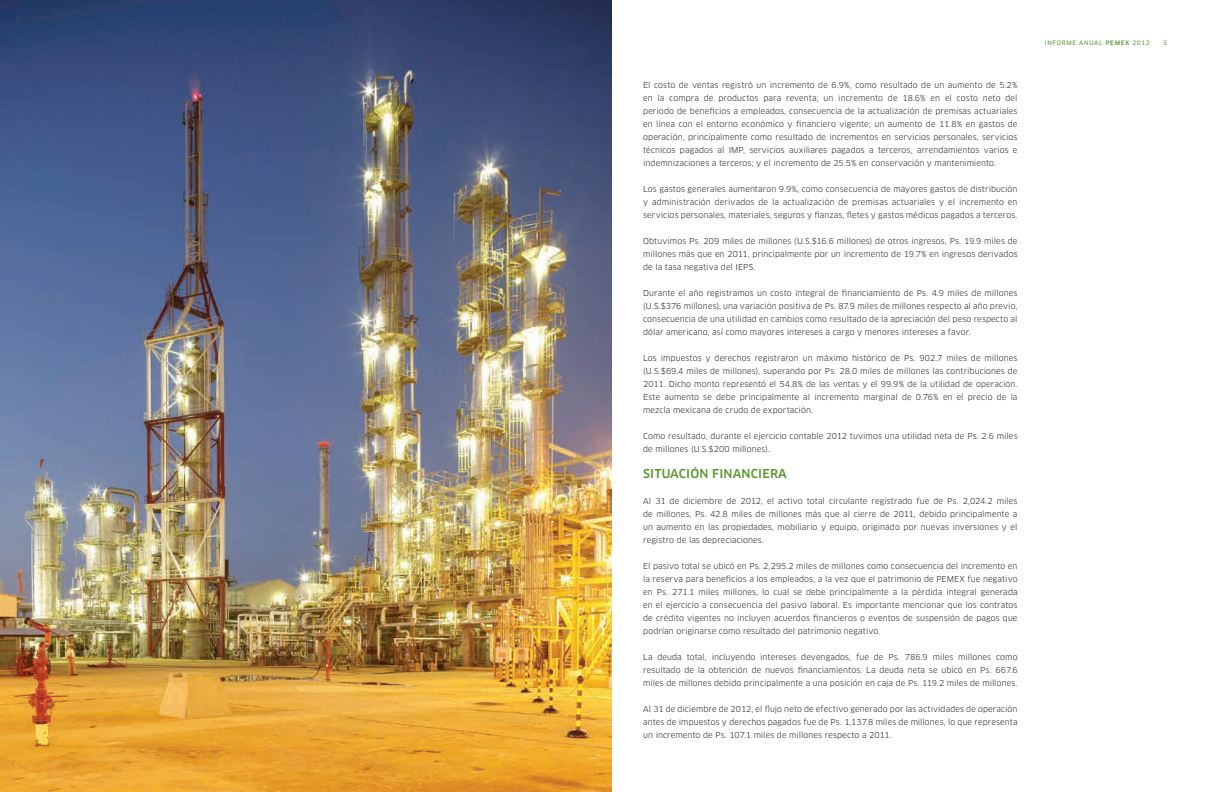
<style>
.page{position:relative;width:1224px;height:792px;background:#fff}
.page>*{position:absolute;margin:0;border:0;box-sizing:border-box;transform-origin:0 0}
.t1{font:500 12px "Clan OT";letter-spacing:.015em;color:#5c9731}
.t2{font:8px/13px "Clan OT";letter-spacing:.01em;color:#231f20;text-align:justify}
.t3{font:6px "Clan OT News";letter-spacing:.1em;color:#5c9731}
.s1{font-family:"Clan OT";font-weight:500}
</style>
<div class="page">
<img style="left:0;top:0;width:612px;height:792px">
<p class="t2" style="left:643px;top:79px;width:376px">El costo de ventas registró un incremento de 6.9%, como resultado de un aumento de 5.2% en la compra de productos para reventa; un incremento de 18.6% en el costo neto del periodo de beneficios a empleados, consecuencia de la actualización de premisas actuariales en línea con el entorno económico y financiero vigente; un aumento de 11.8% en gastos de operación, principalmente como resultado de incrementos en servicios personales, servicios técnicos pagados al IMP, servicios auxiliares pagados a terceros, arrendamientos varios e indemnizaciones a terceros; y el incremento de 25.5% en conservación y mantenimiento.</p>
<p class="t2" style="left:643px;top:183px;width:376px">Los gastos generales aumentaron 9.9%, como consecuencia de mayores gastos de distribución y administración derivados de la actualización de premisas actuariales y el incremento en servicios personales, materiales, seguros y fianzas, fletes y gastos médicos pagados a terceros.</p>
<p class="t2" style="left:643px;top:235px;width:376px">Obtuvimos Ps. 209 miles de millones (U.S.$16.6 millones) de otros ingresos, Ps. 19.9 miles de millones más que en 2011, principalmente por un incremento de 19.7% en ingresos derivados de la tasa negativa del IEPS.</p>
<p class="t2" style="left:643px;top:287px;width:376px">Durante el año registramos un costo integral de financiamiento de Ps. 4.9 miles de millones (U.S.$376 millones), una variación positiva de Ps. 87.9 miles de millones respecto al año previo, consecuencia de una utilidad en cambios como resultado de la apreciación del peso respecto al dólar americano, así como mayores intereses a cargo y menores intereses a favor.</p>
<p class="t2" style="left:643px;top:352px;width:376px">Los impuestos y derechos registraron un máximo histórico de Ps. 902.7 miles de millones (U.S.$69.4 miles de millones), superando por Ps. 28.0 miles de millones las contribuciones de 2011. Dicho monto representó el 54.8% de las ventas y el 99.9% de la utilidad de operación.<br>Este aumento se debe principalmente al incremento marginal de 0.76% en el precio de la mezcla mexicana de crudo de exportación.</p>
<p class="t2" style="left:643px;top:430px;width:376px">Como resultado, durante el ejercicio contable 2012 tuvimos una utilidad neta de Ps. 2.6 miles de millones (U.S.$200 millones).</p>
<h1 class="t1" style="left:643px;top:467px;width:21px">SITUA</h1>
<h1 class="t1" style="left:679px;top:467px;width:93px">CIÓN FINANCIERA</h1>
<p class="t2" style="left:643px;top:495px;width:376px">Al 31 de diciembre de 2012, el activo total circulante registrado fue de Ps. 2,024.2 miles de millones, Ps. 42.8 miles de millones más que al cierre de 2011, debido principalmente a un aumento en las propiedades, mobiliario y equipo, originado por nuevas inversiones y el registro de las depreciaciones.</p>
<p class="t2" style="left:643px;top:560px;width:376px">El pasivo total se ubicó en Ps. 2,295.2 miles de millones como consecuencia del incremento en la reserva para beneficios a los empleados, a la vez que el patrimonio de PEMEX fue negativo en Ps. 271.1 miles millones, lo cual se debe principalmente a la pérdida integral generada en el ejercicio a consecuencia del pasivo laboral. Es importante mencionar que los contratos de crédito vigentes no incluyen acuerdos financieros o eventos de suspensión de pagos que podrían originarse como resultado del patrimonio negativo.</p>
<p class="t2" style="left:643px;top:651px;width:376px">La deuda total, incluyendo intereses devengados, fue de Ps. 786.9 miles millones como resultado de la obtención de nuevos financiamientos. La deuda neta se ubicó en Ps. 667.6 miles de millones debido principalmente a una posición en caja de Ps. 119.2 miles de millones.</p>
<p class="t2" style="left:643px;top:703px;width:376px">Al 31 de diciembre de 2012, el flujo neto de efectivo generado por las actividades de operación antes de impuestos y derechos pagados fue de Ps. 1,137.8 miles de millones, lo que representa un incremento de Ps. 107.1 miles de millones respecto a 2011.</p>
<p class="t3" style="left:1045px;top:39px;width:106px">INFORME AN UAL <span class="s1">PEMEX</span> 2012</p>
<p class="t3" style="left:1164px;top:39px;width:5px">5</p>
</div>
